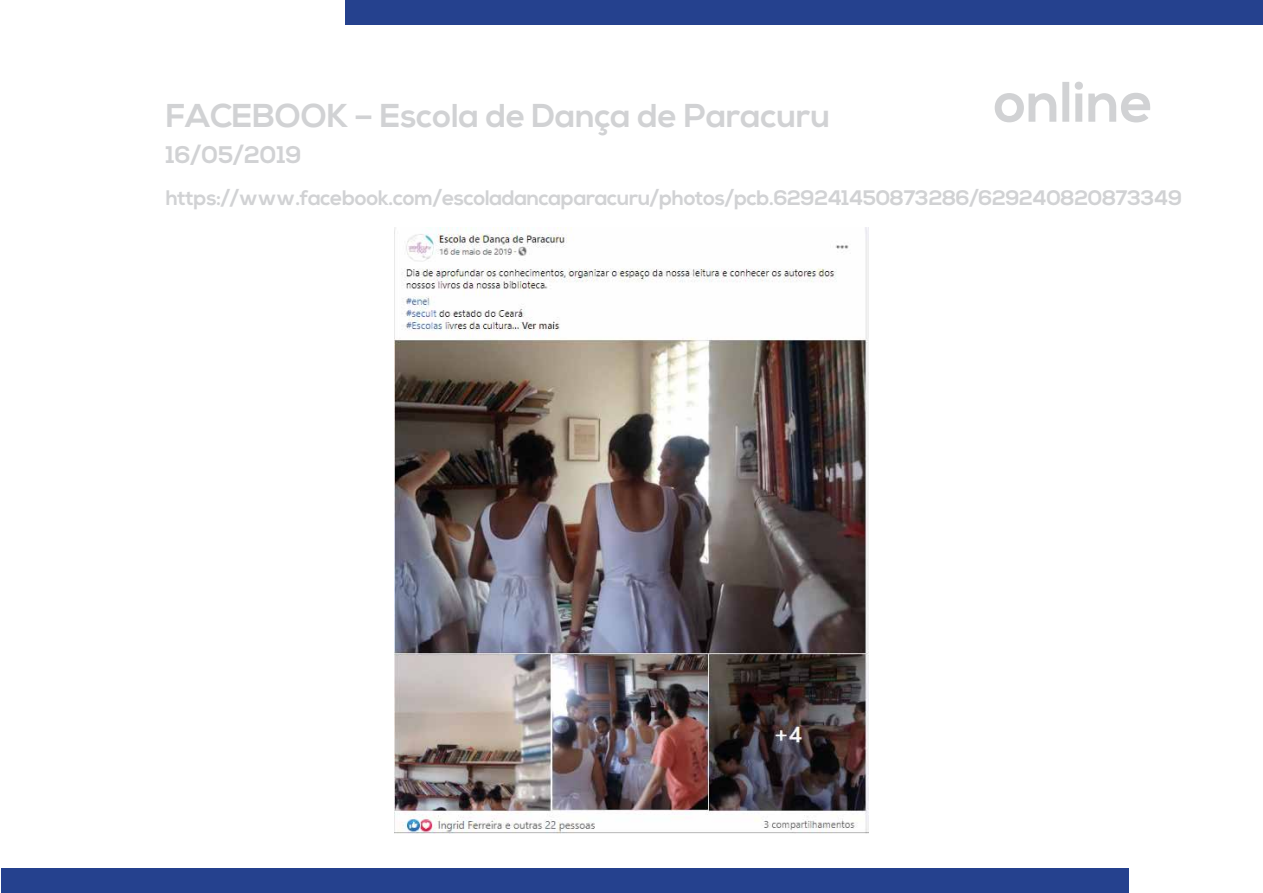
<style>
.page{position:relative;width:1263px;height:893px;background:#fff}
.page>*{position:absolute;margin:0;border:0;box-sizing:border-box;transform-origin:0 0}
.t1{font:700 33px "Nexa";color:#d1d2d4}
.t2{font:700 24px "Nexa";color:#d1d2d4}
.t3{font:700 21px "Nexa";letter-spacing:-.02em;color:#d1d2d4}
</style>
<div class="page">
<div style="left:345px;top:1px;width:917px;height:24px;background:#25418e"></div>
<div style="left:1px;top:868px;width:1127px;height:24px;background:#25418e"></div>
<svg style="left:995px;top:81px;width:155px;height:41px"></svg>
<img style="left:394px;top:228px;width:474px;height:606px">
<h1 class="t1" style="left:166px;top:96px;width:666px">FACEBOOK – Escola de Dança de Paracuru</h1>
<p class="t2" style="left:166px;top:141px;width:137px">16/05/2019</p>
<p class="t3" style="left:166px;top:185px;width:1018px">https://www.facebook.com/escoladancaparacuru/photos/pcb.629241450873286/629240820873349</p>
</div>
